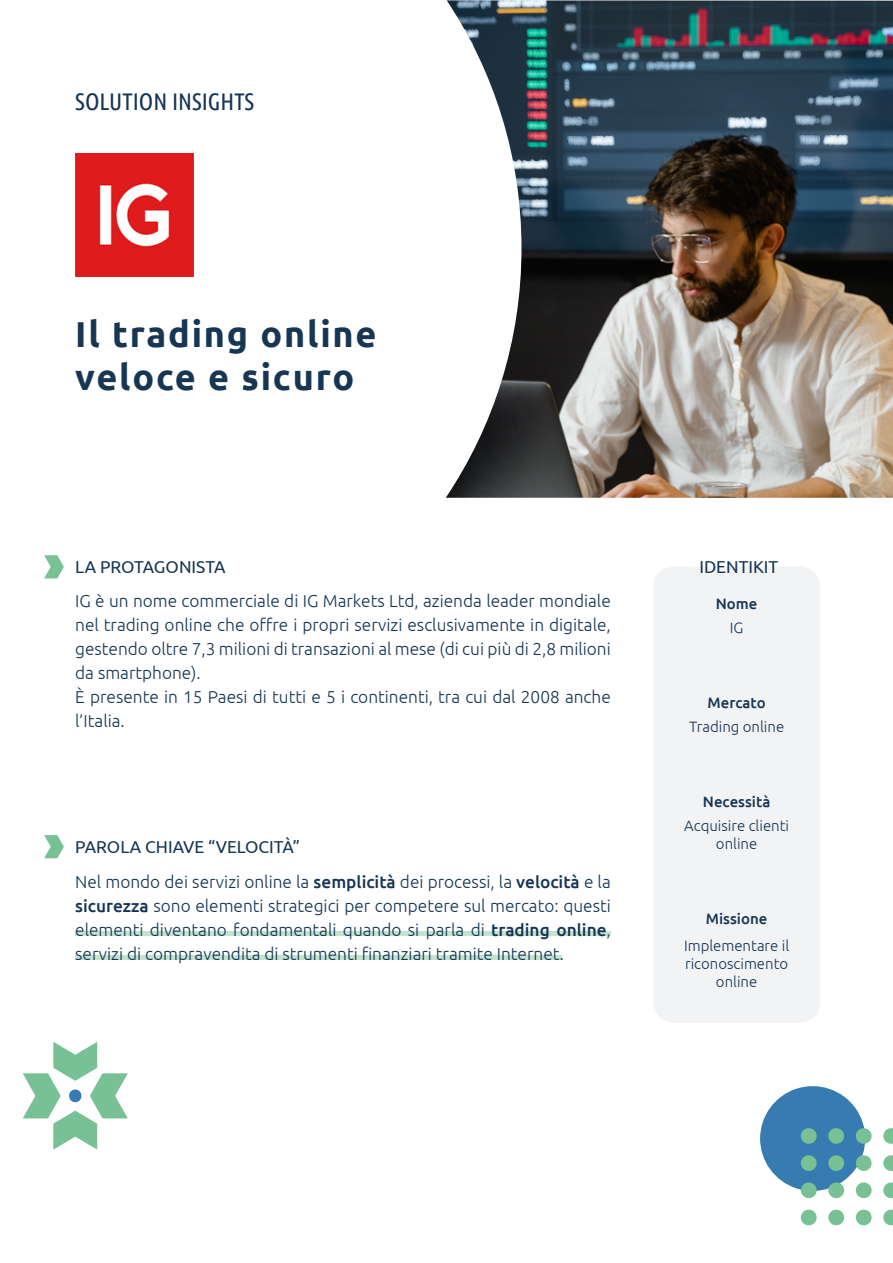
<style>
.page{position:relative;width:893px;height:1263px;background:#fff}
.page>*{position:absolute;margin:0;border:0;box-sizing:border-box;transform-origin:0 0}
.t1{font:700 36px/43.2px "Ubuntu";letter-spacing:.05em;color:#173654}
.t2{font:24px "Ubuntu Condensed";color:#153554}
.t3{font:300 17.25px/24px "Ubuntu";color:#153654}
.t4{font:17.25px "Ubuntu";color:#153654}
.t5{font:17.25px "Ubuntu";color:#163654}
.t6{font:300 15px/18px "Ubuntu";color:#173654;text-align:center}
.t7{font:500 15px "Ubuntu";color:#173654}
.s1{font-weight:400}
.s2{font-weight:500}
</style>
<div class="page">
<img style="left:446px;top:0;width:447px;height:498px">
<div style="left:653px;top:566px;width:167px;height:457px;background:#f2f3f5;border-radius:20px"></div>
<div style="left:75px;top:955px;width:486px;height:5px;background:#c2e3cf"></div>
<div style="left:75px;top:931px;width:536px;height:5px;background:#c2e3cf"></div>
<img style="left:75px;top:153px;width:119px;height:123px">
<svg style="left:44px;top:835px;width:20px;height:23px"></svg>
<svg style="left:44px;top:555px;width:20px;height:23px"></svg>
<svg style="left:883px;top:1128px;width:10px;height:16px"></svg>
<svg style="left:883px;top:1155px;width:10px;height:16px"></svg>
<svg style="left:883px;top:1182px;width:10px;height:17px"></svg>
<svg style="left:883px;top:1209px;width:10px;height:17px"></svg>
<svg style="left:856px;top:1209px;width:16px;height:17px"></svg>
<svg style="left:828px;top:1209px;width:17px;height:17px"></svg>
<svg style="left:760px;top:1086px;width:112px;height:113px"></svg>
<svg style="left:801px;top:1209px;width:16px;height:17px"></svg>
<svg style="left:23px;top:1042px;width:105px;height:108px"></svg>
<h2 class="t2" style="left:75px;top:87px;width:180px">SOLUTION INSIGHTS</h2>
<h1 class="t1" style="left:75px;top:312px;width:303px">Il trading online veloce e sicuro</h1>
<p class="t4" style="left:75px;top:556px;width:152px">LA PROTAGONISTA</p>
<p class="t3" style="left:75px;top:589px;width:537px">IG è un nome commerciale di IG Markets Ltd, azienda leader mondiale nel trading online che offre i propri servizi esclusivamente in digitale, gestendo oltre 7,3 milioni di transazioni al mese (di cui più di 2,8 milioni da smartphone).<br>È presente in 15 Paesi di tutti e 5 i continenti, tra cui dal 2008 anche l’Italia.</p>
<p class="t3" style="left:75px;top:829px;width:537px;line-height:34.5px"><span class="s1">PAROLA CHIAVE “VELOCITÀ”<br></span>Nel mondo dei servizi online la <span class="s2">semplicità</span> dei processi, la <span class="s2">velocità</span> e la</p>
<p class="t3" style="left:75px;top:893px;width:537px;text-align:justify"><span class="s2">sicurezza</span> sono elementi strategici per competere sul mercato: questi elementi diventano fondamentali quando si parla di <span class="s2">trading online</span>, servizi di compravendita di strumenti finanziari tramite Internet.</p>
<p class="t5" style="left:699px;top:556px;width:80px">IDENTIKIT</p>
<p class="t7" style="left:716px;top:594px;width:43px">Nome</p>
<p class="t6" style="left:730px;top:618px;width:15px">IG</p>
<p class="t7" style="left:708px;top:693px;width:60px">Mercato</p>
<p class="t6" style="left:689px;top:717px;width:97px">Trading online</p>
<p class="t7" style="left:703px;top:792px;width:69px">Necessità</p>
<p class="t6" style="left:684px;top:816px;width:106px">Acquisire clienti online</p>
<p class="t7" style="left:706px;top:909px;width:63px">Missione</p>
<p class="t6" style="left:684px;top:936px;width:107px">Implementare il riconoscimento online</p>
</div>
